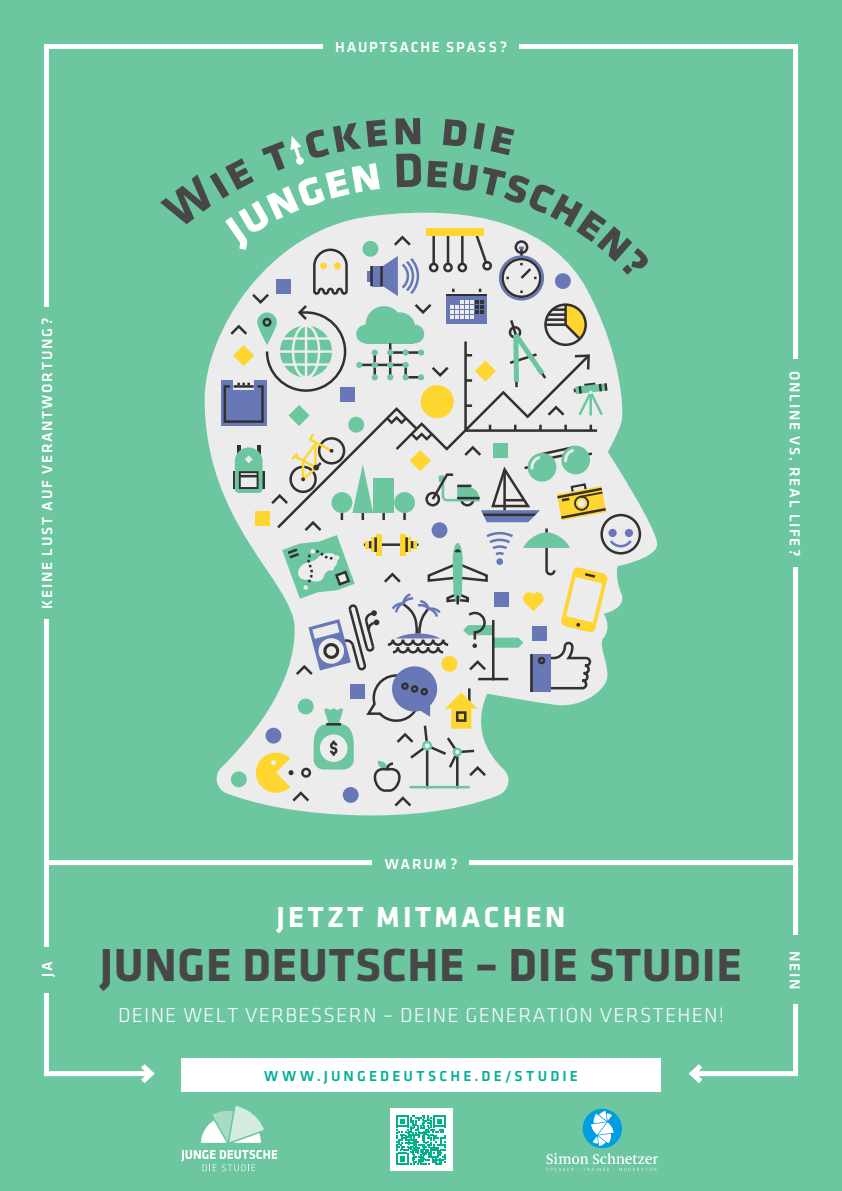
<style>
.page{position:relative;width:842px;height:1191px;background:#6cc7a1}
.page>*{position:absolute;margin:0;border:0;box-sizing:border-box;transform-origin:0 0}
.t1{font:700 48px "Klavika";letter-spacing:.015em;color:#484747}
.t2{font:700 30px "Klavika";letter-spacing:.115em;color:#fff}
.t3{font:300 21px "Klavika";letter-spacing:.06em;color:#fff}
.t4{font:500 15px "Klavika";letter-spacing:.115em;color:#fff}
.t5{font:500 15px "Klavika";letter-spacing:.21em;color:#00b096}
</style>
<div class="page">
<div style="left:41px;top:41px;width:759px;height:1037px;background:#6cc7a1"></div>
<svg style="left:685px;top:1058px;width:23px;height:30px"></svg>
<svg style="left:136px;top:1058px;width:22px;height:30px"></svg>
<div style="left:46px;top:860px;width:751px;height:5px;background:#fff"></div>
<div style="left:37px;top:947px;width:20px;height:45px;background:#6cc7a1"></div>
<div style="left:37px;top:307px;width:20px;height:312px;background:#6cc7a1"></div>
<div style="left:785px;top:935px;width:20px;height:69px;background:#6cc7a1"></div>
<div style="left:323px;top:37px;width:196px;height:20px;background:#6cc7a1"></div>
<div style="left:373px;top:853px;width:96px;height:20px;background:#6cc7a1"></div>
<div style="left:785px;top:360px;width:20px;height:207px;background:#6cc7a1"></div>
<div style="left:181px;top:1058px;width:480px;height:34px;background:#fff"></div>
<div style="left:390px;top:1108px;width:62px;height:63px;background:#fff"></div>
<svg style="left:397px;top:1115px;width:48px;height:49px"></svg>
<svg style="left:205px;top:213px;width:452px;height:602px;fill:#6cc7a1"></svg>
<svg style="left:546px;top:1108px;width:112px;height:63px"></svg>
<svg style="left:201px;top:1106px;width:63px;height:36px"></svg>
<svg style="left:181px;top:1150px;width:96px;height:21px"></svg>
<svg style="left:160px;top:118px;width:490px;height:691px"></svg>
<p class="t4" style="left:335px;top:39px;width:173px">HAUPTSACHE SPASS?</p>
<p class="t4" style="left:39px;top:609px;width:292px;rotate:-90deg">KEINE LUST AUF VERANTWORTUNG?</p>
<p class="t4" style="left:803px;top:371px;width:186px;rotate:90deg">ONLINE VS. REAL LIFE?</p>
<p class="t4" style="left:39px;top:977px;width:17px;rotate:-90deg">JA</p>
<p class="t4" style="left:385px;top:856px;width:74px">WARUM?</p>
<h2 class="t2" style="left:277px;top:901px;width:290px">JETZT MITMACHEN</h2>
<h1 class="t1" style="left:100px;top:938px;width:643px">JUNGE DEUTSCHE – DIE STUDIE</h1>
<h3 class="t3" style="left:118px;top:1004px;width:607px">DEINE WELT VERBESSERN – DEINE GENERATION VERSTEHEN!</h3>
<p class="t5" style="left:264px;top:1067px;width:315px">WWW.JUNGEDEUTSCHE.DE/STUDIE</p>
<p class="t4" style="left:803px;top:950px;width:40px;rotate:90deg">NEIN</p>
</div>
